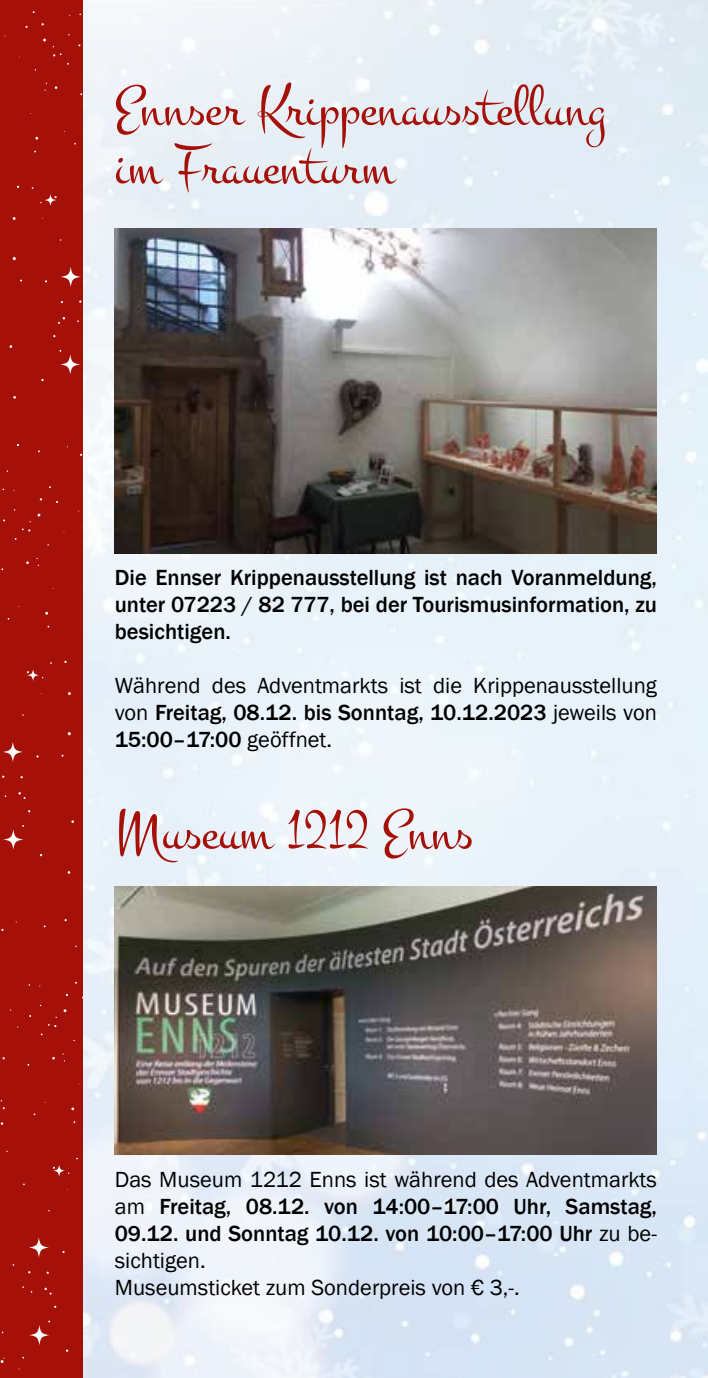
<style>
.page{position:relative;width:708px;height:1378px;background:#fff}
.page>*{position:absolute;margin:0;border:0;box-sizing:border-box;transform-origin:0 0}
.t1{font:58.5px/58.5px "Montez";color:#a51008}
.t2{font:22.5px/27px "Franklin Gothic";color:#000;text-align:justify}
.t3{font:500 22.5px/27px "Franklin Gothic";color:#000;text-align:justify}
.s1{font-weight:500}
</style>
<div class="page">
<img style="left:83px;top:0;width:625px;height:1378px">
<div style="left:0;top:0;width:83px;height:1378px;background:#a51008"></div>
<svg style="left:58px;top:317px;width:7px;height:7px"></svg>
<svg style="left:61px;top:267px;width:20px;height:20px"></svg>
<svg style="left:60px;top:354px;width:20px;height:20px"></svg>
<svg style="left:44px;top:194px;width:12px;height:12px"></svg>
<svg style="left:18px;top:792px;width:8px;height:7px"></svg>
<svg style="left:3px;top:742px;width:20px;height:20px"></svg>
<svg style="left:3px;top:829px;width:20px;height:20px"></svg>
<svg style="left:27px;top:669px;width:12px;height:12px"></svg>
<svg style="left:44px;top:1287px;width:8px;height:7px"></svg>
<svg style="left:29px;top:1237px;width:20px;height:20px"></svg>
<svg style="left:29px;top:1325px;width:20px;height:20px"></svg>
<svg style="left:53px;top:1164px;width:12px;height:12px"></svg>
<img style="left:115px;top:228px;width:542px;height:325px">
<img style="left:115px;top:886px;width:542px;height:268px">
<h1 class="t1" style="left:115px;top:81px;width:493px">Ennser Krippenausstellung im Frauenturm</h1>
<p class="t3" style="left:115px;top:564px;width:544px">Die Ennser Krippenausstellung ist nach Voranmeldung, unter 07223 / 82 777, bei der Tourismusinformation, zu besichtigen.</p>
<p class="t2" style="left:115px;top:672px;width:544px">Während des Adventmarkts ist die Krippenausstellung von <span class="s1">Freitag, 08.12. bis Sonntag, 10.12.2023</span> jeweils von <span class="s1">15:00–17:00</span> geöffnet.</p>
<h1 class="t1" style="left:115px;top:804px;width:360px">Museum 1212 Enns</h1>
<p class="t2" style="left:115px;top:1166px;width:544px;text-align:left">Das Museum 1212 Enns ist während des Adventmarkts am <span class="s1">Freitag, 08.12. von 14:00–17:00 Uhr, Samstag, 09.12. und Sonntag 10.12. von 10:00–17:00 Uhr</span> zu be&shy;sichtigen.<br>Museumsticket zum Sonderpreis von € 3,-.</p>
</div>
